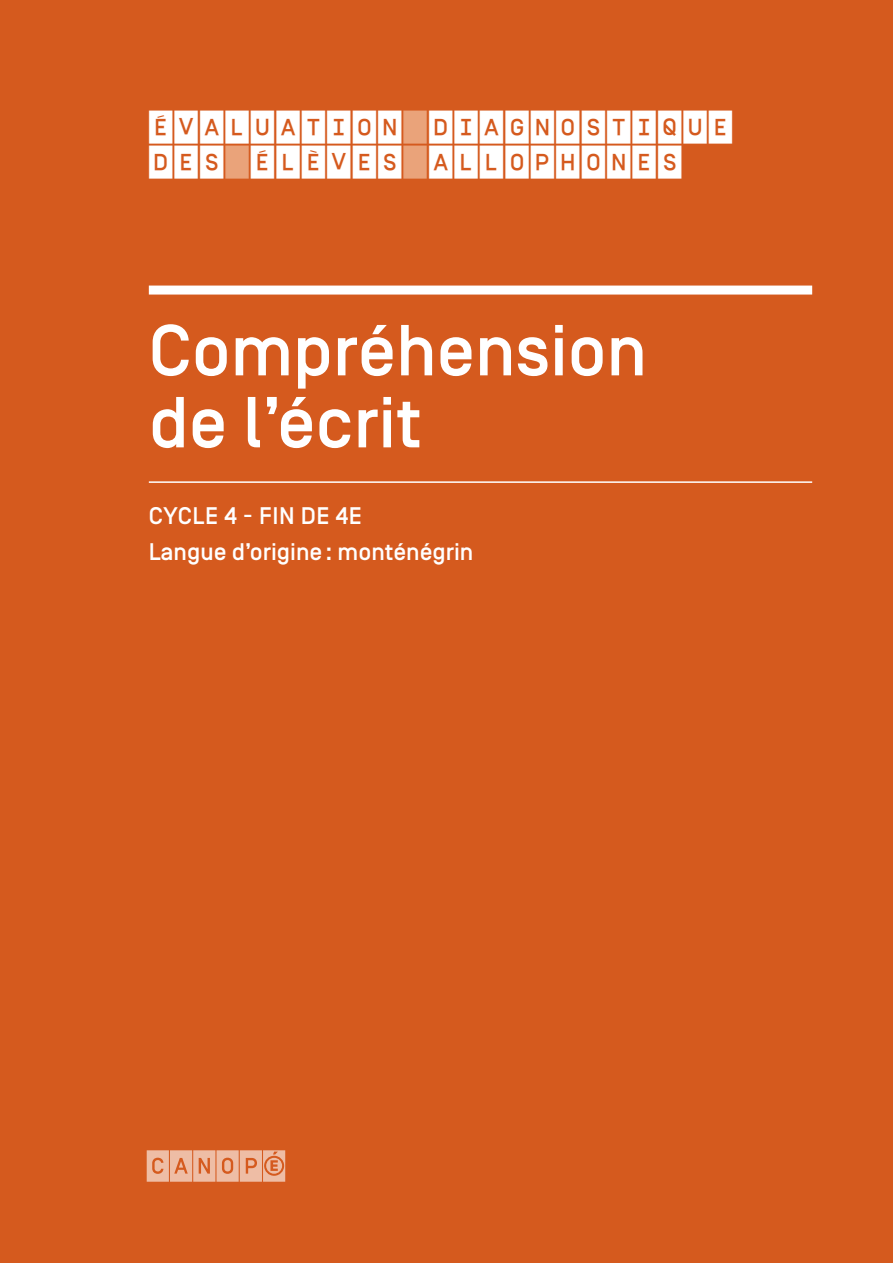
<style>
.page{position:relative;width:893px;height:1263px;background:#d55a1e}
.page>*{position:absolute;margin:0;border:0;box-sizing:border-box;transform-origin:0 0}
.t1{font:500 72px/72px "Simplon BP";color:#fff}
.t2{font:500 33px/35.2px "Simplon CNDP";letter-spacing:.04em;color:#fff}
.t3{font:500 24px/36px "Simplon BP";color:#fff}
</style>
<div class="page">
<svg style="left:147px;top:1150px;width:138px;height:32px;background:#e8a98a"></svg>
<div style="left:149px;top:286px;width:663px;height:9px;background:#fff"></div>
<hr style="left:149px;top:481px;width:663px;height:2px;background:#fff">
<p class="t2" style="left:149px;top:109px;width:585px">ÉVALUATION DIAGNOSTIQUE<br>DES ÉLÈVES ALLOPHONES</p>
<h1 class="t1" style="left:149px;top:316px;width:500px">Compréhension de l’écrit</h1>
<p class="t3" style="left:149px;top:498px;width:326px">CYCLE 4 - FIN DE 4E<br>Langue d’origine: monténégrin</p>
</div>
